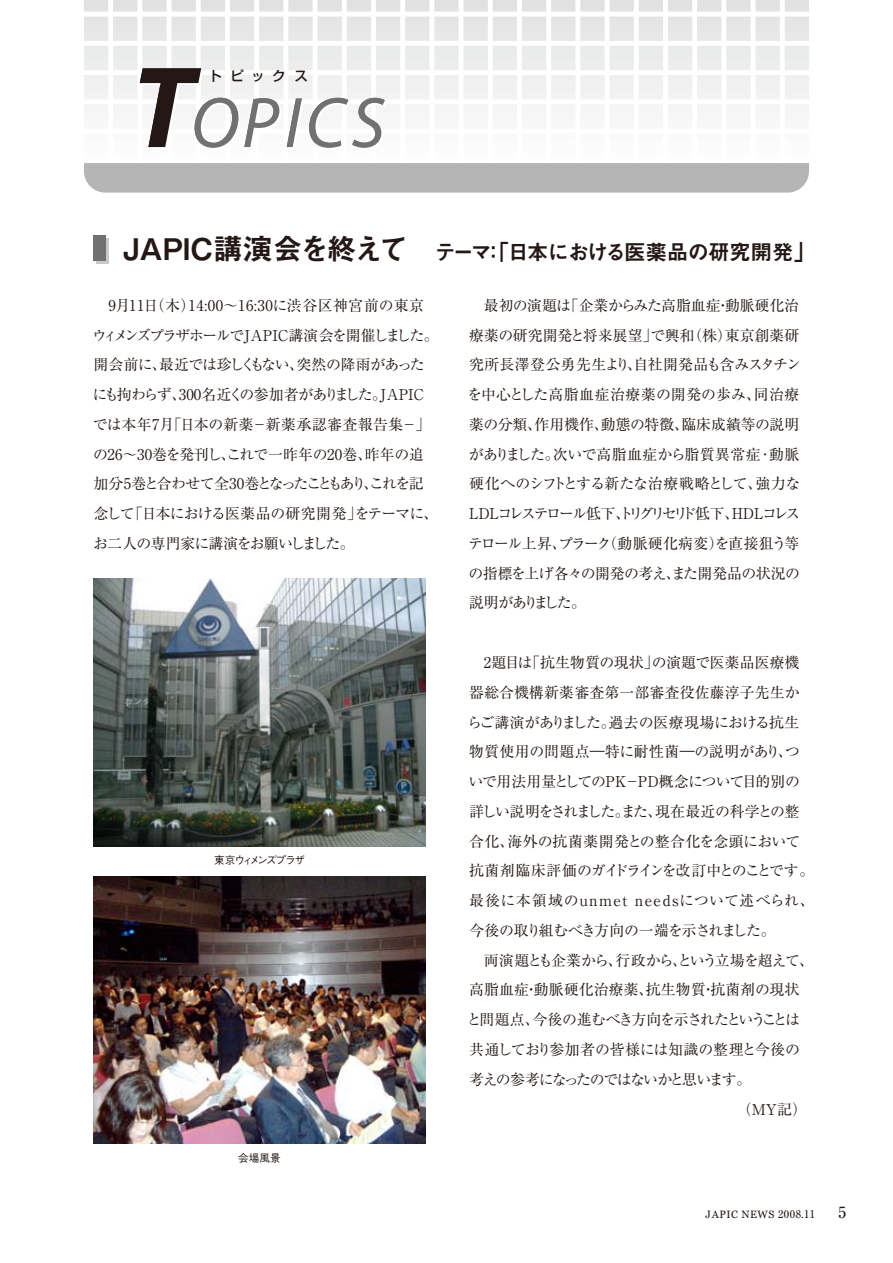
<style>
.page{position:relative;width:893px;height:1263px;background:#fff}
.page>*{position:absolute;margin:0;border:0;box-sizing:border-box;transform-origin:0 0}
.t1{font:italic 72px "Myriad";letter-spacing:.07em;color:#727172}
.t2{font:21.3px "Midashi Go Pro MB31";letter-spacing:-.03em;color:#231815}
.t3{font:500 15.45px "Ryumin Pro";color:#231815}
.t4{font:14.85px/29.7px "Ryumin Pro";letter-spacing:-.02em;color:#231815}
.t5{font:14.85px/29.7px "Ryumin Pro";color:#231815}
.t6{font:14.85px "Ryumin Pro";letter-spacing:-.075em;color:#231815}
.t7{font:14.85px "Ryumin Pro";letter-spacing:-.09em;color:#231815}
.t8{font:14.85px "Ryumin Pro";letter-spacing:.01em;color:#231815}
.t9{font:14.85px "Ryumin Pro";letter-spacing:-.11em;color:#231815}
.t10{font:500 13.5px "Shin Go Pro";letter-spacing:.585em;color:#231815}
.t11{font:10.65px "Georgia";letter-spacing:.05em;color:#231815}
.t12{font:500 10.65px "Gothic BBB Pro";letter-spacing:-.135em;color:#231815}
.t13{font:500 10.65px "Gothic BBB Pro";letter-spacing:-.105em;color:#231815}
.s1{font-weight:700;font-size:116.7px;color:#231815}
.s2{font-size:29.7px}
.s3{font-family:"Ryumin Pro";font-weight:500}
</style>
<div class="page">
<svg style="left:84px;top:0;width:725px;height:99px"></svg>
<div style="left:84px;top:163px;width:725px;height:30px;background:#b5b5b6"></div>
<div style="left:97px;top:238px;width:12px;height:26px;background:#c9c9ca"></div>
<div style="left:94px;top:235px;width:12px;height:26px;background:#727172"></div>
<img style="left:94px;top:578px;width:331px;height:268px">
<img style="left:94px;top:876px;width:331px;height:268px">
<h1 class="t1" style="left:132px;top:87px;width:254px"><span class="s1">T</span>OPICS</h1>
<p class="t10" style="left:208px;top:65px;width:101px">トピックス</p>
<h2 class="t2" style="left:123px;top:235px;width:693px"><span class="s2">JAPIC講演会を終えて　</span>テーマ：「日本における医薬品の研究開発」</h2>
<p class="t4" style="left:92px;top:289px;width:348px;text-indent:16px">9月11日（木）14:00～16:30に渋谷区神宮前の東京ウィメンズプラザホールでJAPIC講演会を開催しました。開会前に、最近では珍しくもない、突然の降雨があったにも拘わらず、300名近くの参加者がありました。JAPICでは本年7月「日本の新薬－新薬承認審査報告集－」の26～30巻を発刊し、これで一昨年の20巻、昨年の追加分5巻と合わせて全30巻となったこともあり、これを記念して「日本における医薬品の研究開発」をテーマに、お二人の専門家に講演をお願いしました。</p>
<p class="t4" style="left:467px;top:289px;width:335px;text-indent:16px">最初の演題は「企業からみた高脂血症・動脈硬化治療薬の研究開発と将来展望」で興和（株）東京創薬研究所長澤登公勇先生より、自社開発品も含みスタチンを中心とした高脂血症治療薬の開発の歩み、同治療薬の分類、作用機作、動態の特徴、臨床成績等の説明がありました。次いで高脂血症から脂質異常症･動脈硬化へのシフトとする新たな治療戦略として、強力な<br>LDLコレステロール低下、トリグリセリド低下、HDLコレステロール上昇、プラーク（動脈硬化病変）を直接狙う等の指標を上げ各々の開発の考え、また開発品の状況の説明がありました。</p>
<p class="t12" style="left:214px;top:851px;width:92px">東京ウィメンズプラザ</p>
<p class="t13" style="left:238px;top:1149px;width:44px">会場風景</p>
<p class="t5" style="left:467px;top:646px;width:349px;text-indent:17px">2題目は「抗生物質の現状」の演題で医薬品医療機器総合機構新薬審査第一部審査役佐藤淳子先生からご講演がありました。過去の医療現場における抗生物質使用の問題点―特に耐性菌―の説明があり、ついで用法用量としてのPK－PD概念について目的別の詳しい説明をされました。また、現在最近の科学との整合化、海外の抗菌薬開発との整合化を念頭において抗菌剤臨床評価のガイドラインを改訂中とのことです。最後に本領域のunmet needsについて述べられ、今後の取り組むべき方向の一端を示されました。</p>
<p class="t6" style="left:484px;top:948px;width:332px">両演題とも企業から、行政から、という立場を超えて、</p>
<p class="t8" style="left:469px;top:978px;width:332px">高脂血症・動脈硬化治療薬、抗生物質・抗菌剤の現状</p>
<p class="t7" style="left:467px;top:1008px;width:335px">と問題点、今後の進むべき方向を示されたということは</p>
<p class="t5" style="left:469px;top:1033px;width:332px">共通しており参加者の皆様には知識の整理と今後の</p>
<p class="t9" style="left:469px;top:1067px;width:284px">考えの参考になったのではないかと思います。</p>
<p class="t4" style="left:737px;top:1093px;width:71px">（MY記）</p>
<p class="t11" style="left:706px;top:1208px;width:111px">JAPIC NEWS <span class="s3">2008.11</span></p>
<p class="t3" style="left:838px;top:1200px;width:9px">5</p>
</div>
